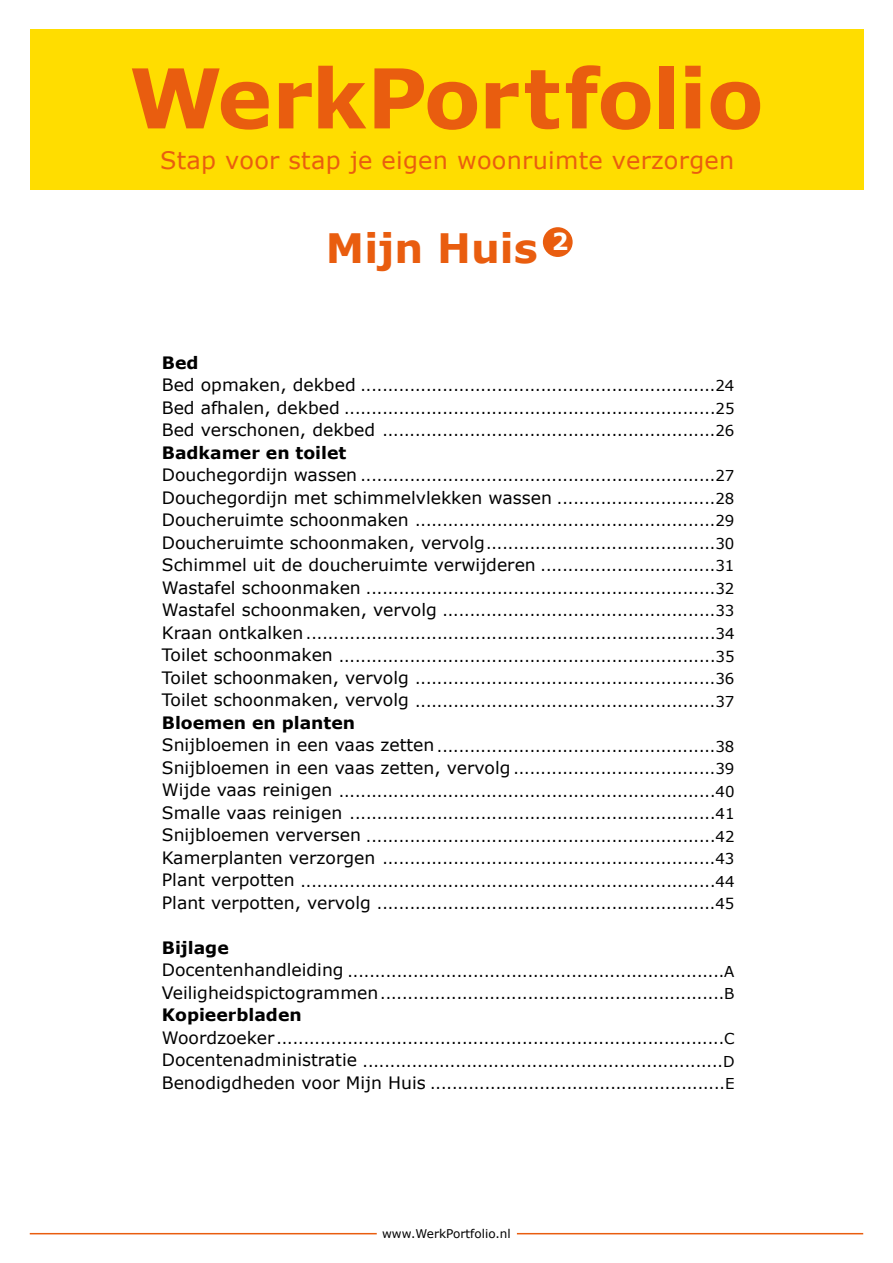
<style>
.page{position:relative;width:893px;height:1263px;background:#fff}
.page>*{position:absolute;margin:0;border:0;box-sizing:border-box;transform-origin:0 0}
.t1{font:700 82.5px "Verdana";letter-spacing:-.02em;color:#e95d0f}
.t2{font:700 40.5px "Verdana";color:#e95d0f}
.t3{font:24px "Verdana";letter-spacing:.01em;color:#e95d0f}
.t4{font:17.1px/22.5px "Verdana";color:#000}
.t5{font:700 17.1px "Verdana";color:#000}
.t6{font:15px/22.5px "Verdana";color:#000;text-align:right}
.t7{font:12px "Verdana";color:#000}
</style>
<div class="page">
<div style="left:543px;top:227px;width:30px;height:30px;background:#e95d0f;border-radius:50%"></div>
<div style="left:30px;top:30px;width:834px;height:160px;background:#fd0"></div>
<hr style="left:30px;top:1233px;width:833px;height:1px;background:#e95d0f">
<div style="left:377px;top:1215px;width:140px;height:38px;background:#fff"></div>
<h1 class="t1" style="left:129px;top:45px;width:636px">WerkPortfolio</h1>
<h3 class="t3" style="left:160px;top:144px;width:576px">Stap voor stap je eigen woonruimte verzorgen</h3>
<h2 class="t2" style="left:326px;top:222px;width:244px">Mijn Huis <sup>2</sup></h2>
<p class="t5" style="left:162px;top:351px;width:38px">Bed</p>
<p class="t4" style="left:162px;top:373px;width:215px">Bed opmaken, dekbed<br>Bed afhalen, dekbed<br>Bed verschonen, dekbed</p>
<p class="t5" style="left:162px;top:441px;width:186px">Badkamer en toilet</p>
<p class="t4" style="left:162px;top:463px;width:392px">Douchegordijn wassen<br>Douchegordijn met schimmelvlekken wassen<br>Doucheruimte schoonmaken<br>Doucheruimte schoonmaken, vervolg<br>Schimmel uit de doucheruimte verwijderen<br>Wastafel schoonmaken<br>Wastafel schoonmaken, vervolg<br>Kraan ontkalken<br>Toilet schoonmaken<br>Toilet schoonmaken, vervolg<br>Toilet schoonmaken, vervolg</p>
<p class="t5" style="left:162px;top:711px;width:195px">Bloemen en planten</p>
<p class="t4" style="left:162px;top:733px;width:350px">Snijbloemen in een vaas zetten<br>Snijbloemen in een vaas zetten, vervolg<br>Wijde vaas reinigen<br>Smalle vaas reinigen<br>Snijbloemen verversen<br>Kamerplanten verzorgen<br>Plant verpotten<br>Plant verpotten, vervolg</p>
<p class="t5" style="left:162px;top:937px;width:68px">Bijlage</p>
<p class="t4" style="left:162px;top:958px;width:218px">Docentenhandleiding<br>Veiligheidspictogrammen</p>
<p class="t5" style="left:162px;top:1004px;width:141px">Kopieerbladen</p>
<p class="t4" style="left:162px;top:1026px;width:265px">Woordzoeker<br>Docentenadministratie<br>Benodigdheden voor Mijn Huis</p>
<p class="t6" style="left:344px;top:374px;width:392px">.................................................................24 ....................................................................25 .............................................................26</p>
<p class="t6" style="left:306px;top:464px;width:430px">.................................................................27 .............................28 .......................................................29 ..........................................30 ................................31 ................................................................32 ..................................................33 ...........................................................................34 .....................................................................35 .......................................................36 .......................................................37</p>
<p class="t6" style="left:300px;top:734px;width:436px">...................................................38 .....................................39 .....................................................................40 ...................................................................41 ................................................................42 .............................................................43 ............................................................................44 ..............................................................45</p>
<p class="t6" style="left:347px;top:959px;width:389px">.....................................................................A ...............................................................B</p>
<p class="t6" style="left:276px;top:1027px;width:460px">..................................................................................C ..................................................................D ......................................................E</p>
<p class="t7" style="left:382px;top:1225px;width:130px">www.WerkPortfolio.nl</p>
</div>
